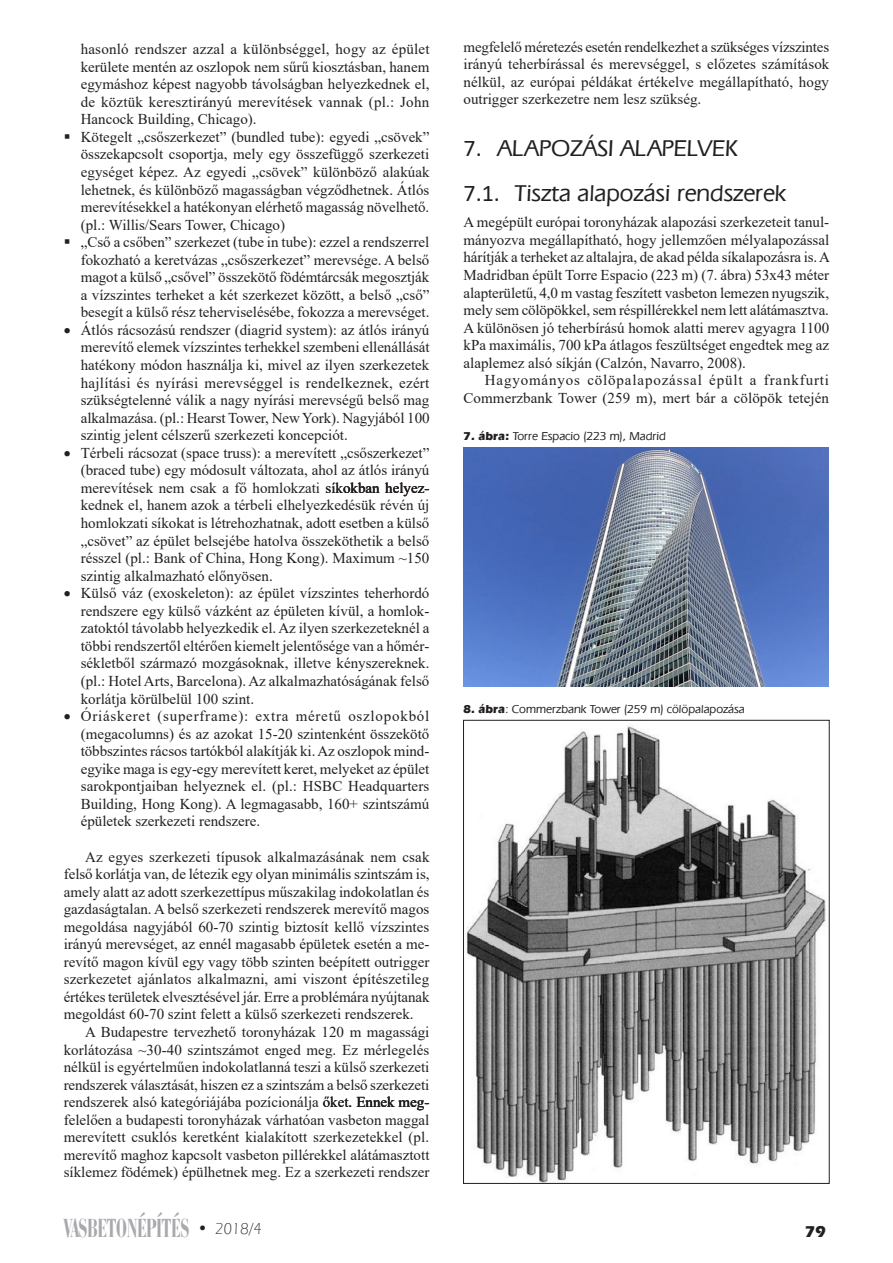
<style>
.page{position:relative;width:893px;height:1263px;background:#fff}
.page>*{position:absolute;margin:0;border:0;box-sizing:border-box;transform-origin:0 0}
.t1{font:27px "Bauer Bodoni BCHU Bold Condensed";color:#a8a9ad;scale:.75 1}
._2dik_alcim{font:24px "Eras Med HU Medium";color:#231f20}
._1__cim_2_soros{font:24px "Eras Med HU Medium";color:#231f20}
.t2{font:16.5px "Eras HU Bold";color:#231f20}
.List_Paragraph{font:15px/17.5px "Times New Roman";color:#231f20;text-align:justify}
.List_Paragraph-2{font:15px/17.5px "Times New Roman";letter-spacing:.055em;color:#231f20;text-align:right}
.Ábra_szoveg{font:12px "Eras Med HU Medium";color:#231f20}
.s1{font-family:"Eras HU Bold";font-size:16.5px;color:#231f20}
.s2{font-family:"Eras Lt HU Light";font-size:16.5px;color:#231f20}
.s3{font-family:"Calibri"}
.s4{font-family:"Eras HU Bold"}
</style>
<div class="page">
<img style="left:463px;top:448px;width:366px;height:239px">
<img style="left:466px;top:725px;width:360px;height:457px">
<p class="List_Paragraph" style="left:81px;top:40px;width:350px">hasonló rendszer azzal a különbséggel, hogy az épület kerülete mentén az oszlopok nem sűrű kiosztásban, hanem egymáshoz képest nagyobb távolságban helyezkednek el, de köztük keresztirányú merevítések vannak (pl.: John Hancock Building, Chicago).</p>
<p class="List_Paragraph" style="left:81px;top:128px;width:350px;text-indent:-17px">▪ Kötegelt „csőszerkezet” (bundled tube): egyedi „csövek” összekapcsolt csoportja, mely egy összefüggő szerkezeti egységet képez. Az egyedi „csövek” különböző alakúak lehetnek, és különböző magasságban végződhetnek. Átlós merevítésekkel a hatékonyan elérhető magasság növelhető. (pl.: Willis/Sears Tower, Chicago)</p>
<p class="List_Paragraph" style="left:81px;top:233px;width:350px;text-indent:-17px">▪ „Cső a csőben” szerkezet (tube in tube): ezzel a rendszerrel fokozható a keretvázas „csőszerkezet” merevsége. A belső magot a külső „csővel” összekötő födémtárcsák megosztják a vízszintes terheket a két szerkezet között, a belső „cső” besegít a külső rész teherviselésébe, fokozza a merevséget.</p>
<p class="List_Paragraph" style="left:81px;top:321px;width:350px;text-indent:-17px">• Átlós rácsozású rendszer (diagrid system): az átlós irányú merevítő elemek vízszintes terhekkel szembeni ellenállását hatékony módon használja ki, mivel az ilyen szerkezetek hajlítási és nyírási merevséggel is rendelkeznek, ezért szükségtelenné válik a nagy nyírási merevségű belső mag alkalmazása. (pl.: Hearst Tower, New York). Nagyjából 100 szintig jelent célszerű szerkezeti koncepciót.</p>
<p class="List_Paragraph" style="left:81px;top:443px;width:350px;text-indent:-17px">• Térbeli rácsozat (space truss): a merevített „csőszerkezet” (braced tube) egy módosult változata, ahol az átlós irányú merevítések nem csak a fő homlokzati síkokban helyez&shy;kednek el, hanem azok a térbeli elhelyezkedésük révén új homlokzati síkokat is létrehozhatnak, adott esetben a külső „csövet” az épület belsejébe hatolva összeköthetik a belső résszel (pl.: Bank of China, Hong Kong). Maximum ~150 szintig alkalmazható előnyösen.</p>
<p class="List_Paragraph" style="left:81px;top:584px;width:350px;text-indent:-17px">• Külső váz (exoskeleton): az épület vízszintes teherhordó rendszere egy külső vázként az épületen kívül, a homlok&shy;zatoktól távolabb helyezkedik el. Az ilyen szerkezeteknél a többi rendszertől eltérően kiemelt jelentősége van a hőmér&shy;sékletből származó mozgásoknak, illetve kényszereknek. (pl.: Hotel Arts, Barcelona). Az alkalmazhatóságának felső korlátja körülbelül 100 szint.</p>
<p class="List_Paragraph" style="left:81px;top:707px;width:350px;text-indent:-17px">• Óriáskeret (superframe): extra méretű oszlopokból (megacolumns) és az azokat 15-20 szintenként összekötő többszintes rácsos tartókból alakítják ki. Az oszlopok mind&shy;egyike maga is egy-egy merevített keret, melyeket az épület sarokpontjaiban helyeznek el. (pl.: HSBC Headquarters Building, Hong Kong). A legmagasabb, 160+ szintszámú épületek szerkezeti rendszere.</p>
<p class="List_Paragraph" style="left:64px;top:847px;width:367px;text-indent:21px">Az egyes szerkezeti típusok alkalmazásának nem csak felső korlátja van, de létezik egy olyan minimális szintszám is, amely alatt az adott szerkezettípus műszakilag indokolatlan és gazdaságtalan. A belső szerkezeti rendszerek merevítő magos megoldása nagyjából 60-70 szintig biztosít kellő vízszintes irányú merevséget, az ennél magasabb épületek esetén a me&shy;revítő magon kívül egy vagy több szinten beépített outrigger szerkezetet ajánlatos alkalmazni, ami viszont építészetileg értékes területek elvesztésével jár. Erre a problémára nyújtanak megoldást 60-70 szint felett a külső szerkezeti rendszerek.</p>
<p class="List_Paragraph" style="left:64px;top:1023px;width:367px;text-indent:21px">A Budapestre tervezhető toronyházak 120 m magassági korlátozása ~30-40 szintszámot enged meg. Ez mérlegelés nélkül is egyértelműen indokolatlanná teszi a külső szerkezeti rendszerek választását, hiszen ez a szintszám a belső szerkezeti rendszerek alsó kategóriájába pozícionálja őket. Ennek meg&shy;felelően a budapesti toronyházak várhatóan vasbeton maggal merevített csuklós keretként kialakított szerkezetekkel (pl. merevítő maghoz kapcsolt vasbeton pillérekkel alátámasztott síklemez födémek) épülhetnek meg. Ez a szerkezeti rendszer</p>
<h1 class="t1" style="left:64px;top:1211px;width:266px">VASBETONÉPÍTÉS <span class="s1">•</span> <span class="s2">2018/4</span></h1>
<p class="List_Paragraph" style="left:463px;top:37px;width:367px">megfelelő méretezés esetén rendelkezhet a szükséges vízszintes irányú teherbírással és merevséggel, s előzetes számítások nélkül, az európai példákat értékelve megállapítható, hogy outrigger szerkezetre nem lesz szükség.</p>
<p class="_1__cim_2_soros" style="left:463px;top:134px;width:276px"><span class="s3">7.</span> ALAPOZÁSI ALAPELVEK</p>
<p class="_2dik_alcim" style="left:463px;top:178px;width:324px"><span class="s3">7.1.</span> Tiszta alapozási rendszerek</p>
<p class="List_Paragraph" style="left:463px;top:213px;width:368px">A megépült európai toronyházak alapozási szerkezeteit tanul&shy;mányozva megállapítható, hogy jellemzően mélyalapozással hárítják a terheket az altalajra, de akad példa síkalapozásra is. A Madridban épült Torre Espacio (223 m) (7. ábra) 53x43 méter alapterületű, 4,0 m vastag feszített vasbeton lemezen nyugszik, mely sem cölöpökkel, sem réspillérekkel nem lett alátámasztva.<br>A különösen jó teherbírású homok alatti merev agyagra 1100 kPa maximális, 700 kPa átlagos feszültséget engedtek meg az alaplemez alsó síkján (Calzón, Navarro, 2008).</p>
<p class="List_Paragraph-2" style="left:463px;top:371px;width:367px">Hagyományos cölöpalapozással épült a frankfurti<br>Commerzbank Tower (259 m), mert bár a cölöpök tetején</p>
<p class="Ábra_szoveg" style="left:463px;top:428px;width:204px"><span class="s4">7. ábra:</span> Torre Espacio (223 m), Madrid</p>
<p class="Ábra_szoveg" style="left:463px;top:701px;width:283px"><span class="s4">8. ábra</span>: Commerzbank Tower (259 m) cölöpalapozása</p>
<p class="t2" style="left:805px;top:1221px;width:22px">79</p>
</div>
